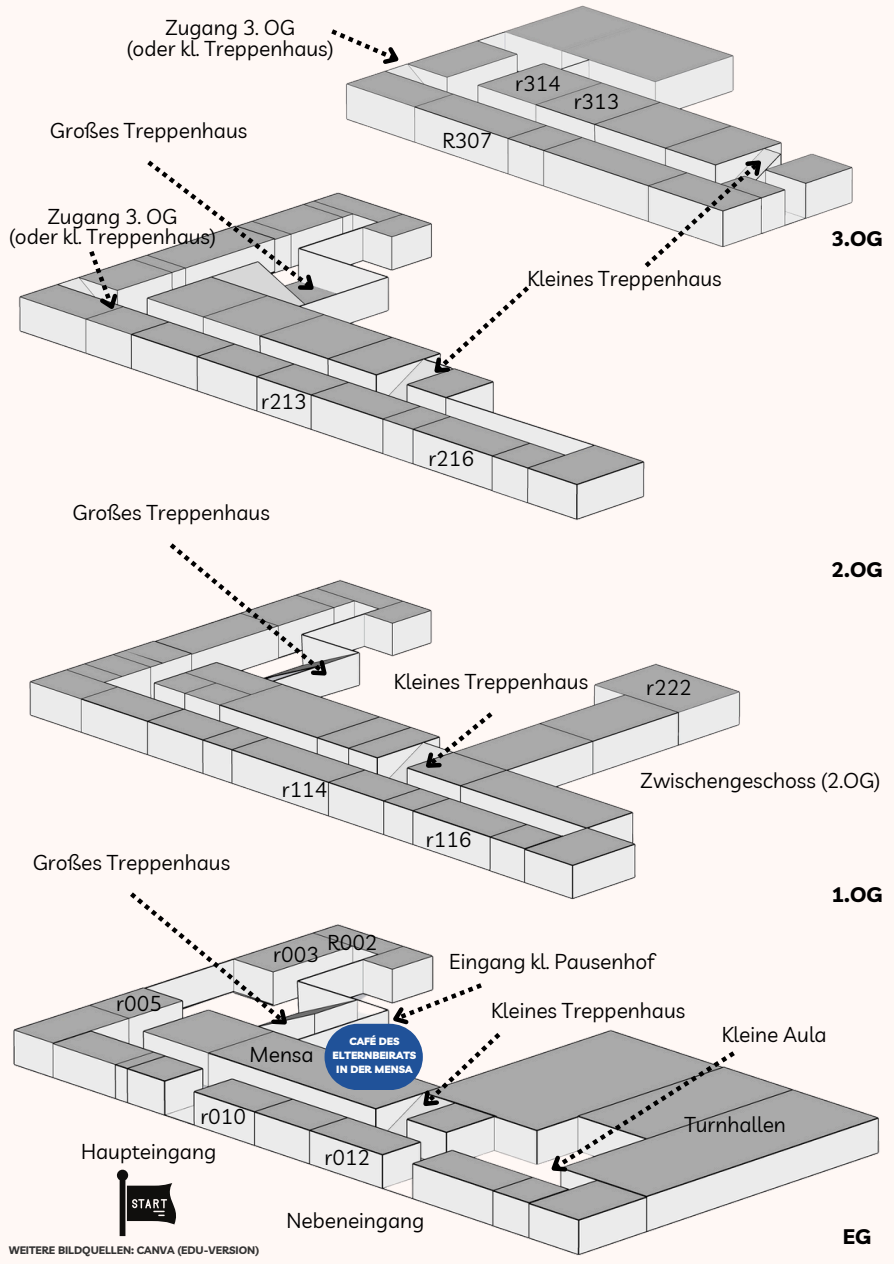
<style>
.page{position:relative;width:894px;height:1264px;background:#fff}
.page>*{position:absolute;margin:0;border:0;box-sizing:border-box;transform-origin:0 0}
.t1{font:21px/20.2px "Livvic";color:#000;text-align:center}
.t2{font:700 21px "Livvic";color:#000}
.t3{font:700 10.8px "Livvic";color:#333}
.t4{font:900 10.5px/14.2px "Livvic";color:#fff;text-align:center}
</style>
<div class="page">
<div style="left:0;top:0;width:893px;height:1263px;background:#fff8f5"></div>
<img style="left:346px;top:5px;width:507px;height:214px">
<img style="left:13px;top:938px;width:867px;height:318px">
<img style="left:29px;top:579px;width:712px;height:359px">
<img style="left:18px;top:137px;width:788px;height:410px">
<svg style="left:130px;top:892px;width:169px;height:145px"></svg>
<svg style="left:170px;top:543px;width:168px;height:145px"></svg>
<svg style="left:147px;top:161px;width:178px;height:141px"></svg>
<svg style="left:117px;top:1169px;width:63px;height:66px"></svg>
<svg style="left:414px;top:712px;width:78px;height:68px"></svg>
<svg style="left:422px;top:286px;width:107px;height:99px"></svg>
<svg style="left:644px;top:148px;width:128px;height:119px"></svg>
<svg style="left:89px;top:251px;width:37px;height:67px"></svg>
<svg style="left:331px;top:29px;width:77px;height:45px"></svg>
<svg style="left:324px;top:983px;width:176px;height:135px"></svg>
<svg style="left:540px;top:1051px;width:194px;height:132px;background:#adadac"></svg>
<h4 class="t1" style="left:126px;top:17px;width:209px">Zugang 3. OG<br>(oder kl. Treppenhaus)</h4>
<h3 class="t1" style="left:50px;top:120px;width:199px">Großes Treppenhaus</h3>
<p class="t1" style="left:9px;top:206px;width:209px">Zugang 3. OG<br>(oder kl. Treppenhaus)</p>
<p class="t1" style="left:442px;top:130px;width:51px">R307</p>
<p class="t1" style="left:515px;top:73px;width:47px">r314</p>
<h4 class="t1" style="left:573px;top:91px;width:47px">r313</h4>
<p class="t1" style="left:527px;top:268px;width:196px">Kleines Treppenhaus</p>
<p class="t2" style="left:831px;top:225px;width:52px">3.OG</p>
<p class="t1" style="left:261px;top:390px;width:47px">r213</p>
<h4 class="t1" style="left:72px;top:502px;width:199px">Großes Treppenhaus</h4>
<h4 class="t1" style="left:428px;top:448px;width:47px">r216</h4>
<h4 class="t2" style="left:831px;top:556px;width:52px">2.OG</h4>
<p class="t1" style="left:33px;top:851px;width:199px">Großes Treppenhaus</p>
<h2 class="t1" style="left:116px;top:992px;width:47px">r005</h2>
<h4 class="t1" style="left:394px;top:671px;width:196px">Kleines Treppenhaus</h4>
<p class="t1" style="left:646px;top:676px;width:47px">r222</p>
<h4 class="t1" style="left:282px;top:778px;width:47px">r114</h4>
<h4 class="t1" style="left:273px;top:944px;width:47px">r003</h4>
<p class="t1" style="left:327px;top:932px;width:51px">R002</p>
<h4 class="t1" style="left:426px;top:828px;width:47px">r116</h4>
<h4 class="t1" style="left:640px;top:770px;width:242px">Zwischengeschoss (2.OG)</h4>
<h4 class="t2" style="left:831px;top:880px;width:52px">1.OG</h4>
<h2 class="t1" style="left:449px;top:951px;width:207px">Eingang kl. Pausenhof</h2>
<h4 class="t1" style="left:491px;top:1000px;width:196px">Kleines Treppenhaus</h4>
<h4 class="t1" style="left:249px;top:1043px;width:65px">Mensa</h4>
<p class="t4" style="left:332px;top:1033px;width:85px">CAFÉ DES<br>ELTERNBEIRATS<br>IN DER MENSA</p>
<h4 class="t1" style="left:200px;top:1105px;width:47px">r010</h4>
<h4 class="t1" style="left:81px;top:1141px;width:137px">Haupteingang</h4>
<h4 class="t1" style="left:324px;top:1146px;width:47px">r012</h4>
<h3 class="t3" style="left:9px;top:1243px;width:252px">WEITERE BILDQUELLEN: CANVA (EDU-VERSION)</h3>
<p class="t1" style="left:286px;top:1209px;width:139px">Nebeneingang</p>
<h4 class="t1" style="left:721px;top:1024px;width:106px">Kleine Aula</h4>
<h4 class="t1" style="left:684px;top:1113px;width:103px">Turnhallen</h4>
<p class="t2" style="left:842px;top:1223px;width:30px">EG</p>
</div>
